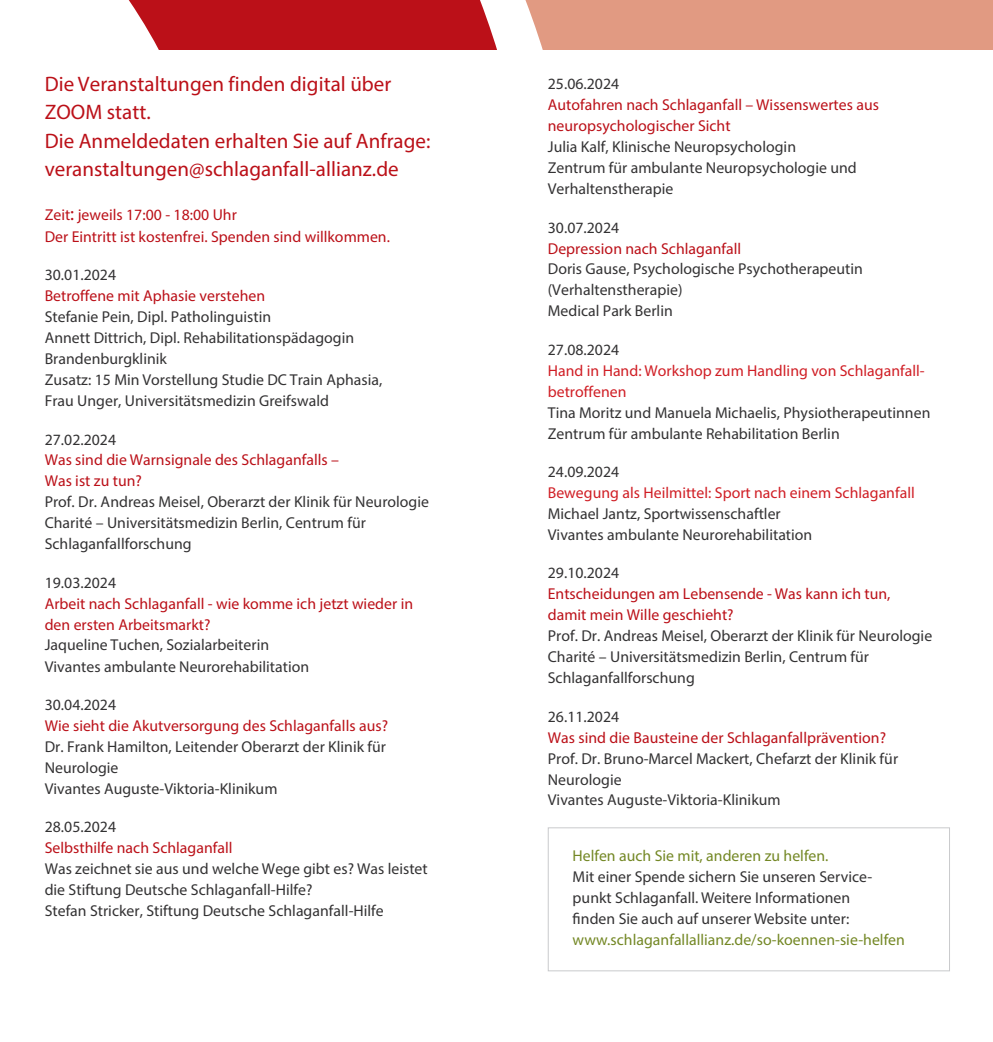
<style>
.page{position:relative;width:993px;height:1042px;background:#fff}
.page>*{position:absolute;margin:0;border:0;box-sizing:border-box;transform-origin:0 0}
.t1{font:21px/28.2px "Myriad Pro";color:#bb1018}
.t2{font:15.75px/21px "Myriad Pro";color:#333233}
.t3{font:15.75px/22.4px "Myriad Pro";color:#bb1018}
.t4{font:15.75px "Myriad Pro";color:#738724}
.s1{font-size:19.25px}
.s2{color:#bb1018}
.s3{color:#d01e25}
.s4{color:#738724}
</style>
<div class="page">
<svg style="left:128px;top:0;width:36px;height:50px;fill:#bb1018"></svg>
<svg style="left:164px;top:0;width:828px;height:50px;fill:#e19a82"></svg>
<div style="left:547px;top:827px;width:402px;height:144px;border:1px solid #c9cacc"></div>
<p class="t1" style="left:45px;top:70px;width:387px">Die Veranstaltungen finden digital über ZOOM statt.<br>Die Anmeldedaten erhalten Sie auf Anfrage: veranstaltungen@schlaganfall-allianz.de</p>
<p class="t3" style="left:45px;top:203px;width:347px">Zeit<span class="s1">:</span> jeweils 17:00 - 18:00 Uhr<br>Der Eintritt ist kostenfrei. Spenden sind willkommen.</p>
<p class="t2" style="left:45px;top:264px;width:339px">30.01.2024<br><span class="s2">Betroffene mit Aphasie verstehen<br></span>Stefanie Pein, Dipl. Patholinguistin<br>Annett Dittrich, Dipl. Rehabilitationspädagogin Brandenburgklinik<br>Zusatz: 15 Min Vorstellung Studie DC Train Aphasia, Frau Unger, Universitätsmedizin Greifswald</p>
<p class="t2" style="left:45px;top:429px;width:386px">27.02.2024<br><span class="s2">Was sind die Warnsignale des Schlaganfalls –<br>Was ist zu tun?<br></span>Prof. Dr. Andreas Meisel, Oberarzt der Klinik für Neurologie Charité – Universitätsmedizin Berlin, Centrum für Schlaganfallforschung</p>
<p class="t2" style="left:45px;top:572px;width:370px">19.03.2024<br><span class="s2">Arbeit nach Schlaganfall - wie komme ich jetzt wieder in den ersten Arbeitsmarkt?<br></span>Jaqueline Tuchen, Sozialarbeiterin<br>Vivantes ambulante Neurorehabilitation</p>
<p class="t2" style="left:45px;top:694px;width:345px">30.04.2024<br><span class="s2">Wie sieht die Akutversorgung des Schlaganfalls aus?<br></span>Dr. Frank Hamilton, Leitender Oberarzt der Klinik für Neurologie<br>Vivantes Auguste-Viktoria-Klinikum</p>
<p class="t2" style="left:45px;top:816px;width:384px">28.05.2024<br><span class="s2">Selbsthilfe nach Schlaganfall<br></span>Was zeichnet sie aus und welche Wege gibt es? Was leistet die Stiftung Deutsche Schlaganfall-Hilfe?<br>Stefan Stricker, Stiftung Deutsche Schlaganfall-Hilfe</p>
<p class="t2" style="left:547px;top:73px;width:332px">25.06.2024<br><span class="s2">Autofahren nach Schlaganfall – Wissenswertes aus neuropsychologischer Sicht<br></span>Julia Kalf, Klinische Neuropsychologin<br>Zentrum für ambulante Neuropsychologie und Verhaltenstherapie</p>
<p class="t2" style="left:547px;top:216px;width:316px">30.07.2024<br><span class="s2">Depression nach Schlaganfall<br></span>Doris Gause, Psychologische Psychotherapeutin (Verhaltenstherapie)<br>Medical Park Berlin</p>
<p class="t2" style="left:547px;top:339px;width:384px">27.08.2024<br><span class="s3">Hand in Hand: Workshop zum Handling von Schlaganfall&shy;betroffenen<br></span>Tina Moritz und Manuela Michaelis, Physiotherapeutinnen Zentrum für ambulante Rehabilitation Berlin</p>
<p class="t2" style="left:547px;top:461px;width:368px">24.09.2024<br><span class="s3">Bewegung als Heilmittel: Sport nach einem Schlaganfall </span>Michael Jantz, Sportwissenschaftler<br>Vivantes ambulante Neurorehabilitation</p>
<p class="t2" style="left:547px;top:562px;width:386px">29.10.2024<br><span class="s2">Entscheidungen am Lebensende - Was kann ich tun, damit mein Wille geschieht?<br></span>Prof. Dr. Andreas Meisel, Oberarzt der Klinik für Neurologie Charité – Universitätsmedizin Berlin, Centrum für Schlaganfallforschung</p>
<p class="t2" style="left:547px;top:705px;width:352px">26.11.2024<br><span class="s2">Was sind die Bausteine der Schlaganfallprävention?<br></span>Prof. Dr. Bruno-Marcel Mackert, Chefarzt der Klinik für Neurologie<br>Vivantes Auguste-Viktoria-Klinikum</p>
<p class="t4" style="left:572px;top:846px;width:257px">Helfen auch Sie mit, anderen zu helfen.</p>
<p class="t2" style="left:572px;top:866px;width:333px">Mit einer Spende sichern Sie unseren Service&shy;punkt Schlaganfall. Weitere Informationen<br>finden Sie auch auf unserer Website unter: <span class="s4">www.schlaganfallallianz.de/so-koennen-sie-helfen</span></p>
</div>
